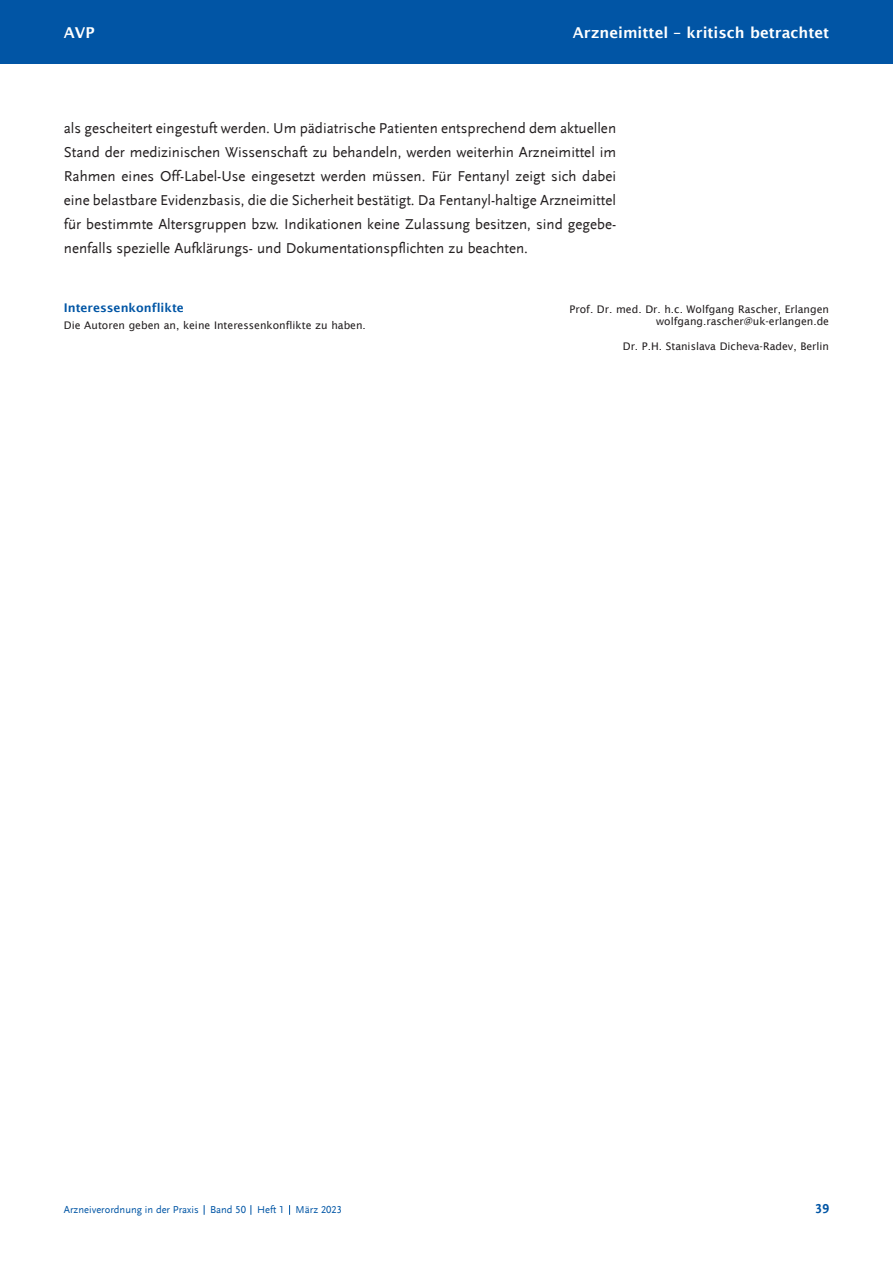
<style>
.page{position:relative;width:893px;height:1263px;background:#fff}
.page>*{position:absolute;margin:0;border:0;box-sizing:border-box;transform-origin:0 0}
.t1{font:15px/24px "Scala Sans LF";color:#231f20;text-align:justify}
.t2{font:600 15px "Lucida Sans";color:#fff}
.t3{font:700 13.5px "Scala Sans LF";color:#0155a5}
.t4{font:600 12px "Lucida Sans";color:#0155a5}
.t5{font:10.5px "Lucida Sans";color:#231f20}
.t6{font:10.5px "Scala Sans LF";color:#0155a5}
</style>
<div class="page">
<div style="left:0;top:0;width:893px;height:64px;background:#0155a5"></div>
<p class="t2" style="left:64px;top:24px;width:32px">AVP</p>
<p class="t2" style="left:573px;top:24px;width:258px">Arzneimittel – kritisch betrachtet</p>
<p class="t1" style="left:64px;top:116px;width:554px">als gescheitert eingestuft werden. Um pädiatrische Patienten entsprechend dem aktuellen Stand der medizinischen Wissenschaft zu behandeln, werden weiterhin Arzneimittel im Rahmen eines Off-Label-Use eingesetzt werden müssen. Für Fentanyl zeigt sich dabei eine belastbare Evidenzbasis, die die Sicherheit bestätigt. Da Fentanyl-haltige Arzneimittel für bestimmte Altersgruppen bzw. Indikationen keine Zulassung besitzen, sind gegebe&shy;nenfalls spezielle Aufklärungs- und Dokumentationspflichten zu beachten.</p>
<p class="t4" style="left:64px;top:301px;width:122px">Interessenkonflikte</p>
<p class="t5" style="left:64px;top:318px;width:304px">Die Autoren geben an, keine Interessenkonflikte zu haben.</p>
<p class="t5" style="left:570px;top:302px;width:261px">Prof. Dr. med. Dr. h.c. Wolfgang Rascher, Erlangen</p>
<p class="t5" style="left:656px;top:315px;width:174px">wolfgang.rascher@uk-erlangen.de</p>
<p class="t5" style="left:623px;top:340px;width:208px">Dr. P.H. Stanislava Dicheva-Radev, Berlin</p>
<p class="t6" style="left:64px;top:1204px;width:280px">Arzneiverordnung in der Praxis Band 50 Heft 1 März 2023</p>
<p class="t3" style="left:816px;top:1201px;width:15px">39</p>
</div>
